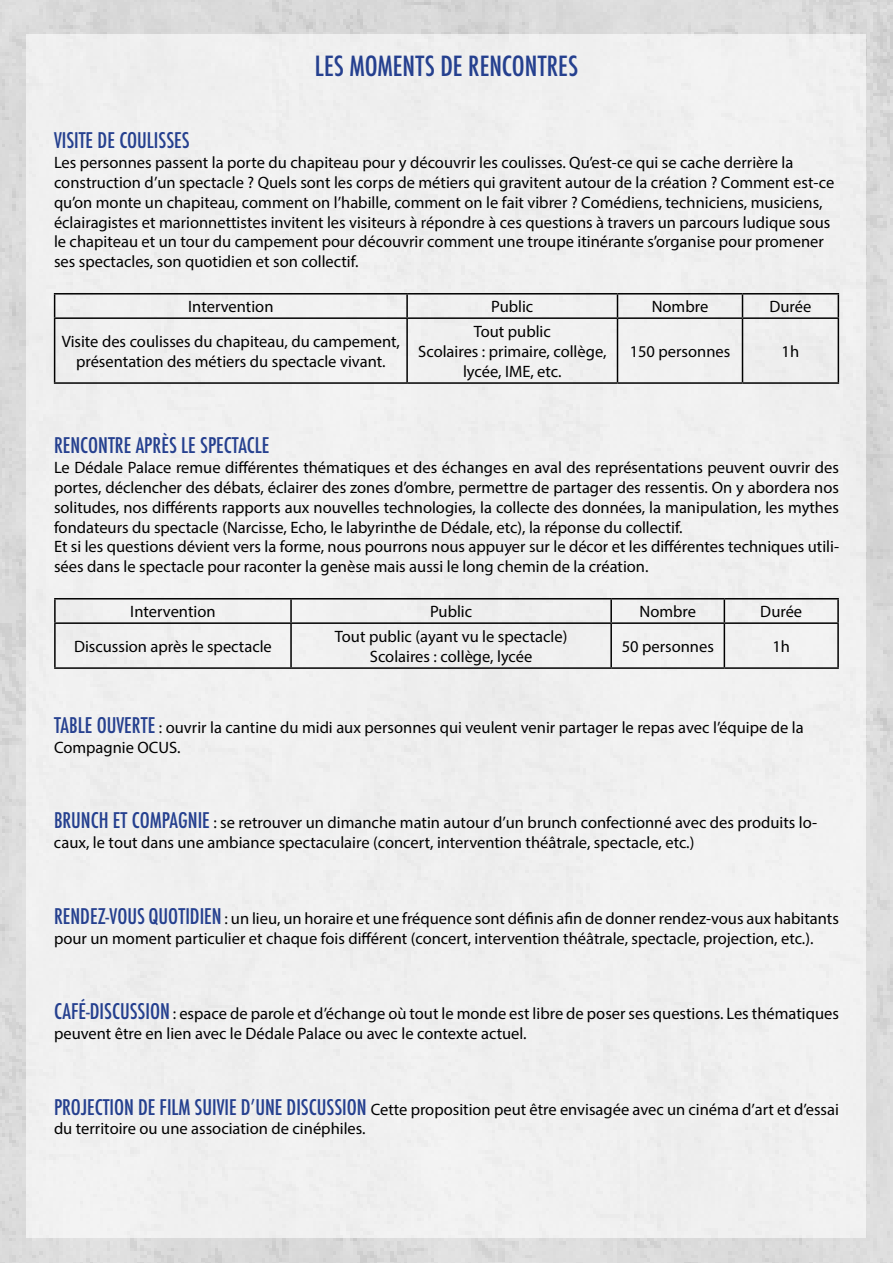
<style>
.page{position:relative;width:893px;height:1263px;background:#fff}
.page>*{position:absolute;margin:0;border:0;box-sizing:border-box;transform-origin:0 0}
.t1{font:500 condensed 27px "Futura";letter-spacing:-.005em;color:#25408f}
.t2{font:500 condensed 21px "Futura";color:#25408f}
.t3{font:16.5px/19.8px "Myriad Pro";color:#000}
</style>
<div class="page">
<img style="left:0;top:0;width:893px;height:1263px">
<div style="left:27px;top:34px;width:839px;height:1203px;background:#f0f0f0"></div>
<hr style="left:54px;top:293px;width:353px;height:1px;background:#000">
<svg style="left:54px;top:294px;width:1px;height:23px"></svg>
<hr style="left:407px;top:293px;width:210px;height:1px;background:#000">
<hr style="left:406px;top:294px;width:2px;height:23px;background:#000">
<hr style="left:617px;top:293px;width:125px;height:1px;background:#000">
<svg style="left:617px;top:294px;width:1px;height:23px"></svg>
<hr style="left:742px;top:293px;width:97px;height:1px;background:#000">
<svg style="left:742px;top:294px;width:1px;height:23px"></svg>
<svg style="left:838px;top:294px;width:1px;height:23px"></svg>
<hr style="left:54px;top:317px;width:353px;height:2px;background:#000">
<hr style="left:54px;top:319px;width:1px;height:63px;background:#000">
<hr style="left:407px;top:317px;width:210px;height:2px;background:#000">
<hr style="left:406px;top:319px;width:2px;height:63px;background:#000">
<hr style="left:617px;top:317px;width:125px;height:2px;background:#000">
<hr style="left:617px;top:319px;width:1px;height:63px;background:#000">
<hr style="left:742px;top:317px;width:97px;height:2px;background:#000">
<hr style="left:742px;top:319px;width:1px;height:63px;background:#000">
<hr style="left:838px;top:319px;width:1px;height:63px;background:#000">
<hr style="left:54px;top:382px;width:353px;height:2px;background:#000">
<hr style="left:407px;top:382px;width:210px;height:2px;background:#000">
<hr style="left:617px;top:382px;width:125px;height:2px;background:#000">
<hr style="left:742px;top:382px;width:97px;height:2px;background:#000">
<hr style="left:54px;top:598px;width:237px;height:1px;background:#000">
<hr style="left:54px;top:599px;width:2px;height:23px;background:#000">
<hr style="left:291px;top:598px;width:320px;height:1px;background:#000">
<hr style="left:290px;top:599px;width:2px;height:23px;background:#000">
<hr style="left:611px;top:598px;width:113px;height:1px;background:#000">
<hr style="left:610px;top:599px;width:2px;height:23px;background:#000">
<hr style="left:724px;top:598px;width:115px;height:1px;background:#000">
<svg style="left:724px;top:599px;width:1px;height:23px"></svg>
<hr style="left:837px;top:599px;width:2px;height:23px;background:#000">
<hr style="left:54px;top:622px;width:237px;height:2px;background:#000">
<hr style="left:54px;top:624px;width:2px;height:43px;background:#000">
<hr style="left:291px;top:622px;width:320px;height:2px;background:#000">
<hr style="left:290px;top:624px;width:2px;height:43px;background:#000">
<hr style="left:611px;top:622px;width:113px;height:2px;background:#000">
<hr style="left:610px;top:624px;width:2px;height:43px;background:#000">
<hr style="left:724px;top:622px;width:115px;height:2px;background:#000">
<hr style="left:724px;top:624px;width:1px;height:43px;background:#000">
<hr style="left:837px;top:624px;width:2px;height:43px;background:#000">
<hr style="left:54px;top:667px;width:237px;height:2px;background:#000">
<hr style="left:291px;top:667px;width:320px;height:2px;background:#000">
<hr style="left:611px;top:667px;width:113px;height:2px;background:#000">
<hr style="left:724px;top:667px;width:115px;height:2px;background:#000">
<h1 class="t1" style="left:315px;top:49px;width:265px">LES MOMENTS DE RENCONTRES</h1>
<p class="t2" style="left:54px;top:127px;width:8px">VISITE</p>
<p class="t2" style="left:98px;top:127px;width:65px">DE COULISSES</p>
<p class="t3" style="left:54px;top:153px;width:782px">Les personnes passent la porte du chapiteau pour y découvrir les coulisses. Qu’est-ce qui se cache derrière la construction d’un spectacle ? Quels sont les corps de métiers qui gravitent autour de la création ? Comment est-ce qu’on monte un chapiteau, comment on l’habille, comment on le fait vibrer ? Comédiens, techniciens, musiciens, éclairagistes et marionnettistes invitent les visiteurs à répondre à ces questions à travers un parcours ludique sous le chapiteau et un tour du campement pour découvrir comment une troupe itinérante s’organise pour promener ses spectacles, son quotidien et son collectif.</p>
<p class="t3" style="left:188px;top:296px;width:87px">Intervention</p>
<p class="t3" style="left:491px;top:296px;width:44px">Public</p>
<p class="t3" style="left:652px;top:296px;width:58px">Nombre</p>
<p class="t3" style="left:769px;top:296px;width:43px">Durée</p>
<p class="t3" style="left:62px;top:331px;width:340px;text-align:center">Visite des coulisses du chapiteau, du campement, présentation des métiers du spectacle vivant.</p>
<p class="t3" style="left:418px;top:321px;width:190px;text-align:center">Tout public<br>Scolaires : primaire, collège, lycée, IME, etc.</p>
<p class="t3" style="left:630px;top:341px;width:102px">150 personnes</p>
<p class="t3" style="left:782px;top:341px;width:19px">1h</p>
<p class="t2" style="left:54px;top:432px;width:53px">RENCONTRE</p>
<p class="t2" style="left:136px;top:432px;width:133px">APRÈS LE SPECTACLE</p>
<p class="t3" style="left:54px;top:457px;width:787px">Le Dédale Palace remue différentes thématiques et des échanges en aval des représentations peuvent ouvrir des portes, déclencher des débats, éclairer des zones d’ombre, permettre de partager des ressentis. On y abordera nos solitudes, nos différents rapports aux nouvelles technologies, la collecte des données, la manipulation, les mythes fondateurs du spectacle (Narcisse, Echo, le labyrinthe de Dédale, etc), la réponse du collectif.<br>Et si les questions dévient vers la forme, nous pourrons nous appuyer sur le décor et les différentes techniques utili&shy;sées dans le spectacle pour raconter la genèse mais aussi le long chemin de la création.</p>
<p class="t3" style="left:130px;top:601px;width:87px">Intervention</p>
<p class="t3" style="left:430px;top:601px;width:44px">Public</p>
<p class="t3" style="left:639px;top:601px;width:58px">Nombre</p>
<p class="t3" style="left:760px;top:601px;width:43px">Durée</p>
<p class="t3" style="left:74px;top:636px;width:199px">Discussion après le spectacle</p>
<p class="t3" style="left:335px;top:626px;width:234px;text-align:center">Tout public (ayant vu le spectacle)<br>Scolaires : collège, lycée</p>
<p class="t3" style="left:622px;top:636px;width:94px">50 personnes</p>
<p class="t3" style="left:772px;top:636px;width:19px">1h</p>
<p class="t2" style="left:54px;top:712px;width:72px">TABLE OUVERTE</p>
<p class="t3" style="left:54px;top:717px;width:751px;text-indent:105px">: ouvrir la cantine du midi aux personnes qui veulent venir partager le repas avec l’équipe de la<br>Compagnie OCUS.</p>
<p class="t2" style="left:54px;top:807px;width:96px">BRUNCH ET COMPAGNIE</p>
<p class="t3" style="left:54px;top:813px;width:765px;text-indent:159px">: se retrouver un dimanche matin autour d’un brunch confectionné avec des produits lo&shy;caux, le tout dans une ambiance spectaculaire (concert, intervention théâtrale, spectacle, etc.)</p>
<p class="t2" style="left:54px;top:903px;width:10px">RENDE</p>
<p class="t2" style="left:98px;top:903px;width:79px">Z-VOUS QUOTIDIEN</p>
<p class="t3" style="left:54px;top:908px;width:786px;text-indent:171px">: un lieu, un horaire et une fréquence sont définis afin de donner rendez-vous aux habitants pour un moment particulier et chaque fois différent (concert, intervention théâtrale, spectacle, projection, etc.).</p>
<p class="t2" style="left:54px;top:998px;width:85px">CAFÉ-DISCUSSION</p>
<p class="t3" style="left:54px;top:1003px;width:786px;text-indent:119px">: espace de parole et d’échange où tout le monde est libre de poser ses questions. Les thématiques peuvent être en lien avec le Dédale Palace ou avec le contexte actuel.</p>
<p class="t2" style="left:54px;top:1093px;width:9px">PROJE</p>
<p class="t2" style="left:95px;top:1093px;width:17px">CTION</p>
<p class="t2" style="left:138px;top:1093px;width:197px">DE FILM SUIVIE D’UNE DISCUSSION</p>
<p class="t3" style="left:371px;top:1099px;width:470px">Cette proposition peut être envisagée avec un cinéma d’art et d’essai</p>
<p class="t3" style="left:54px;top:1119px;width:313px">du territoire ou une association de cinéphiles.</p>
</div>
